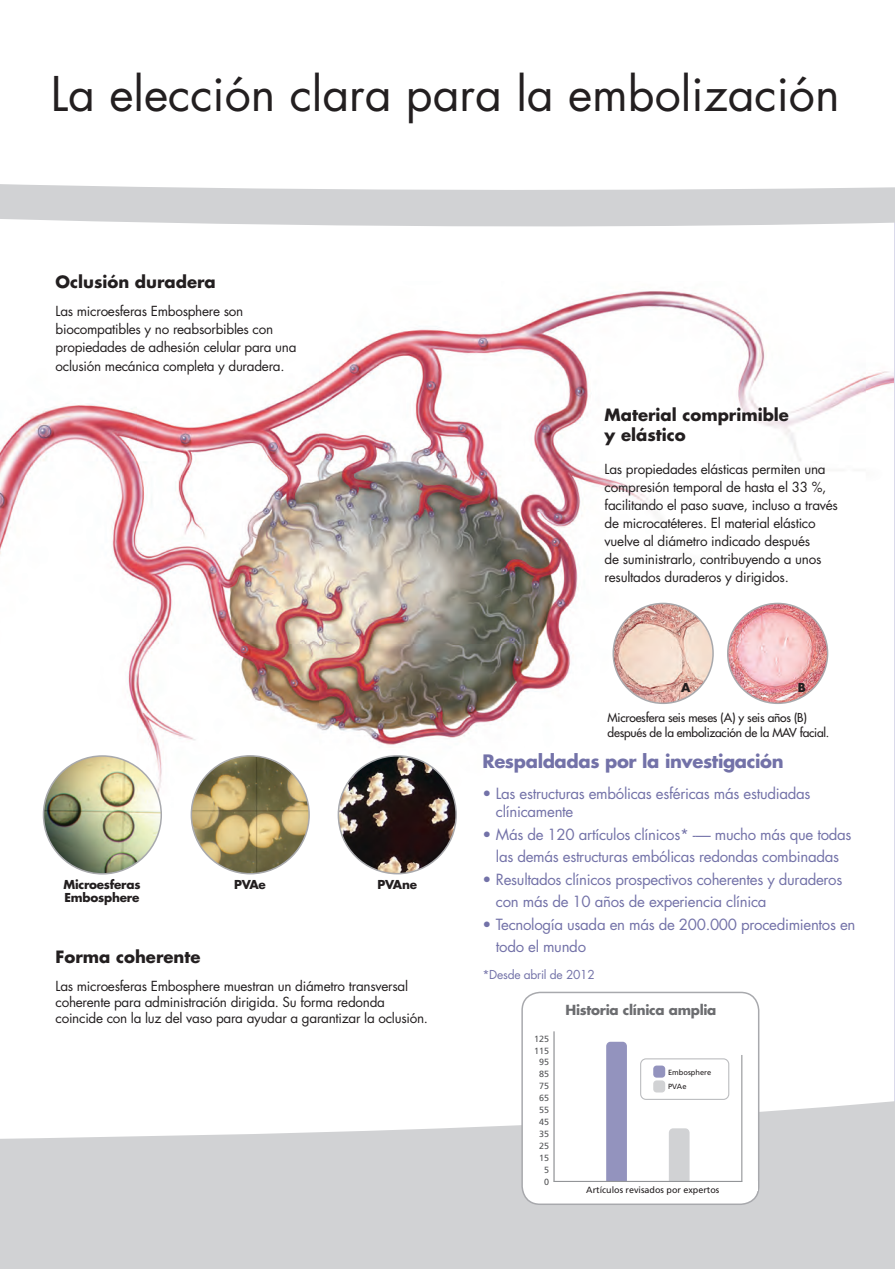
<style>
.page{position:relative;width:895px;height:1269px;background:#fff}
.page>*{position:absolute;margin:0;border:0;box-sizing:border-box;transform-origin:0 0}
.t1{font:46.5px "Futura";color:#231f20}
.t2{font:700 18px "Futura";letter-spacing:-.02em;color:#7372a8}
.t3{font:700 16.5px/19.8px "Futura";color:#231f20}
.t4{font:15px/22.5px "Futura";letter-spacing:-.02em;color:#7372a8}
.t5{font:13.5px/18px "Futura";letter-spacing:-.02em;color:#231f20}
.t6{font:700 13.5px "Futura";letter-spacing:-.02em;color:#6c6d70}
.t7{font:12px/15px "Futura";letter-spacing:-.02em;color:#231f20}
.t8{font:700 12px/13.5px "Futura";letter-spacing:-.02em;color:#231f20}
.t9{font:12px "Futura";letter-spacing:-.02em;color:#7372a8}
.t10{font:9px "Frutiger LT Std";color:#231f20}
.t11{font:9px/12px "Frutiger LT Std";color:#57585a;text-align:right}
.t12{font:7.5px/14.9px "Frutiger LT Std";color:#231f20}
</style>
<div class="page">
<img style="left:0;top:291px;width:873px;height:579px">
<svg style="left:873px;top:226px;width:22px;height:644px"></svg>
<svg style="left:0;top:184px;width:895px;height:42px;fill:#d1d2d4"></svg>
<img style="left:613px;top:603px;width:100px;height:100px;border-radius:50px">
<div style="left:612px;top:602px;width:102px;height:102px;border:2px solid #a8a9ad;border-radius:50%"></div>
<img style="left:728px;top:603px;width:99px;height:100px;border-radius:50px">
<div style="left:727px;top:602px;width:101px;height:102px;border:2px solid #a8a9ad;border-radius:50%"></div>
<img style="left:43px;top:755px;width:118px;height:118px;border-radius:59px">
<img style="left:191px;top:755px;width:118px;height:118px;border-radius:59px">
<img style="left:338px;top:755px;width:118px;height:118px;border-radius:59px">
<svg style="left:0;top:870px;width:895px;height:398px"></svg>
<div style="left:522px;top:992px;width:237px;height:211px;background:#fff;border-radius:18px"></div>
<div style="left:521px;top:991px;width:238px;height:213px;border:2px solid #a8a9ad;border-radius:18px"></div>
<svg style="left:669px;top:1128px;width:20px;height:52px"></svg>
<div style="left:606px;top:1041px;width:21px;height:146px;background:#9393be;border-radius:4px"></div>
<div style="left:653px;top:1065px;width:12px;height:12px;background:#9393be;border-radius:3px"></div>
<div style="left:653px;top:1080px;width:12px;height:12px;background:#d1d2d4;border-radius:3px"></div>
<div style="left:570px;top:1181px;width:130px;height:17px;background:#fff"></div>
<div style="left:701px;top:1181px;width:57px;height:9px;background:#fff"></div>
<hr style="left:553px;top:1180px;width:189px;height:1px;background:#939598">
<hr style="left:553px;top:1031px;width:2px;height:150px;background:#939598">
<hr style="left:741px;top:1054px;width:1px;height:127px;background:#939598">
<div style="left:640px;top:1058px;width:89px;height:41px;border:1px solid #bcbdc0;border-radius:5px"></div>
<h1 class="t1" style="left:51px;top:61px;width:790px">La elección clara para la embolización</h1>
<p class="t3" style="left:56px;top:272px;width:162px">Oclusión duradera</p>
<p class="t5" style="left:56px;top:302px;width:242px">Las microesferas Embosphere son biocompatibles y no reabsorbibles con propiedades de adhesión celular para una oclusión mecánica completa y duradera.</p>
<p class="t8" style="left:64px;top:877px;width:78px">Microesferas<br>Embosphere</p>
<p class="t8" style="left:234px;top:877px;width:33px">PVAe</p>
<p class="t8" style="left:377px;top:877px;width:41px">PVAne</p>
<p class="t3" style="left:56px;top:946px;width:146px">Forma coherente</p>
<p class="t5" style="left:56px;top:977px;width:374px;line-height:16.2px">Las microesferas Embosphere muestran un diámetro transversal coherente para administración dirigida. Su forma redonda coincide con la luz del vaso para ayudar a garantizar la oclusión.</p>
<p class="t3" style="left:605px;top:405px;width:186px">Material comprimible y elástico</p>
<p class="t5" style="left:605px;top:459px;width:235px">Las propiedades elásticas permiten una compresión temporal de hasta el 33 %, facilitando el paso suave, incluso a través de microcatéteres. El material elástico vuelve al diámetro indicado después<br>de suministrarlo, contribuyendo a unos resultados duraderos y dirigidos.</p>
<p class="t8" style="left:681px;top:680px;width:11px">A</p>
<p class="t8" style="left:798px;top:680px;width:10px">B</p>
<p class="t7" style="left:608px;top:710px;width:223px">Microesfera seis meses (A) y seis años (B) después de la embolización de la MAV facial.</p>
<h2 class="t2" style="left:482px;top:749px;width:303px">Respaldadas por la investigación</h2>
<p class="t4" style="left:496px;top:784px;width:316px;line-height:18px;text-indent:-14px">• Las estructuras embólicas esféricas más estudiadas clínicamente</p>
<p class="t4" style="left:482px;top:822px;width:371px;text-align:center">• Más de 120 artículos clínicos* -— mucho más que todas las demás estructuras embólicas redondas combinadas</p>
<p class="t4" style="left:496px;top:867px;width:348px;text-indent:-14px">• Resultados clínicos prospectivos coherentes y duraderos con más de 10 años de experiencia clínica</p>
<p class="t4" style="left:496px;top:912px;width:361px;text-indent:-14px">• Tecnología usada en más de 200.000 procedimientos en todo el mundo</p>
<p class="t9" style="left:482px;top:966px;width:114px">*Desde abril de 2012</p>
<p class="t11" style="left:534px;top:1032px;width:17px">125<br>115<br>95<br>85<br>75<br>65<br>55<br>45<br>35<br>25<br>15<br>5<br>0</p>
<p class="t6" style="left:566px;top:1000px;width:152px">Historia clínica amplia</p>
<p class="t12" style="left:668px;top:1064px;width:45px">Embosphere<br>PVAe</p>
<p class="t10" style="left:586px;top:1184px;width:135px">Artículos revisados por expertos</p>
</div>
